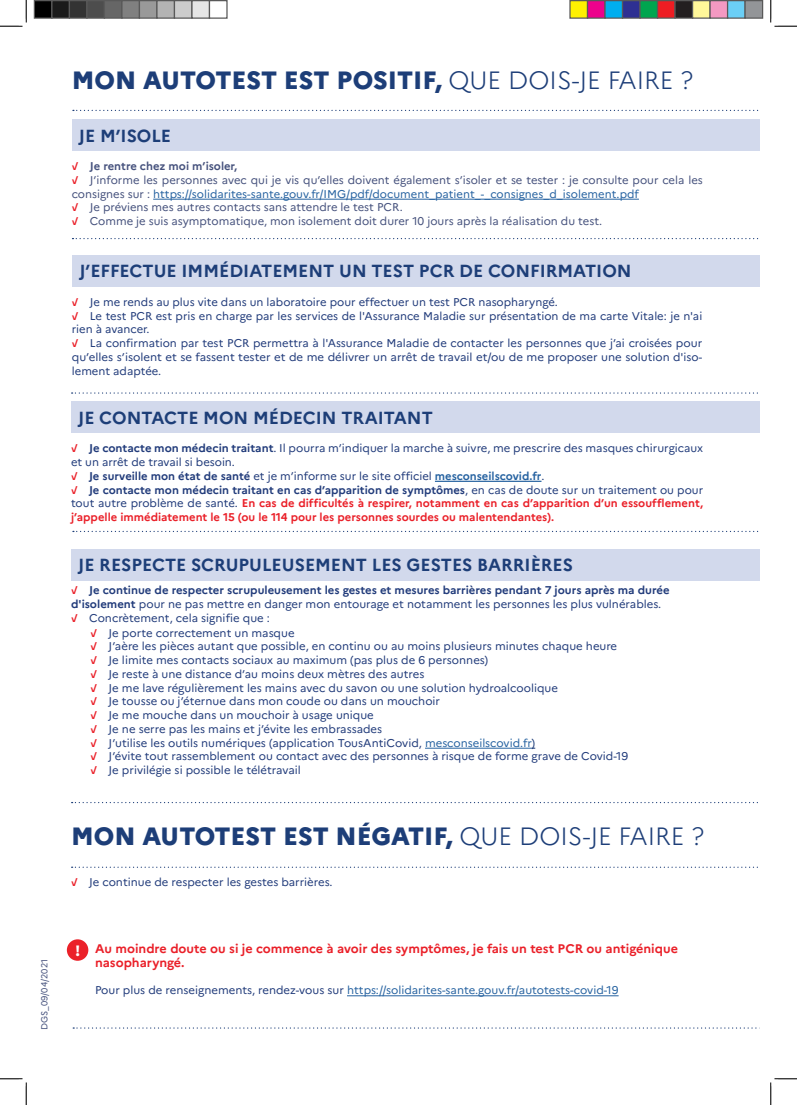
<style>
.page{position:relative;width:797px;height:1105px;background:#fff}
.page>*{position:absolute;margin:0;border:0;box-sizing:border-box;transform-origin:0 0}
.t1{font:800 25px "Marianne";color:#1d3e78}
.t2{font:700 17.5px "Marianne";color:#1d3e78}
.t3{font:800 15px "Marianne";color:#fff}
.t4{font:700 12.5px/13.8px "Marianne";color:#ea2029}
.t5{font:11.25px/13.8px "Marianne";color:#223c7b}
.t6{font:11.25px/13.8px "Marianne";color:#46527d}
.t7{font:11.25px "Marianne";color:#2763a1}
.t8{font:8.75px "Marianne";letter-spacing:-.005em;color:#46527d}
.s1{font-weight:300}
.s2{font-weight:700;color:#ea2029}
.s3{font-weight:700}
.s4{color:#2763a1}
.s5{font-weight:700;color:#2763a1}
.s6{color:#213d7a}
.s7{color:#1f3d79}
.s8{color:#223c7b}
</style>
<div class="page">
<svg style="left:72px;top:238px;width:687px;height:1px"></svg>
<svg style="left:72px;top:392px;width:686px;height:2px"></svg>
<svg style="left:73px;top:531px;width:686px;height:1px"></svg>
<svg style="left:72px;top:867px;width:686px;height:1px"></svg>
<svg style="left:72px;top:802px;width:686px;height:1px"></svg>
<svg style="left:73px;top:1027px;width:687px;height:2px"></svg>
<svg style="left:73px;top:110px;width:686px;height:1px"></svg>
<div style="left:72px;top:255px;width:687px;height:32px;background:#d2d9ec"></div>
<div style="left:72px;top:119px;width:687px;height:32px;background:#d2d9ec"></div>
<hr style="left:153px;top:199px;width:486px;height:1px;background:#2763a1">
<div style="left:72px;top:401px;width:687px;height:32px;background:#d2d9ec"></div>
<hr style="left:435px;top:481px;width:106px;height:1px;background:#2763a1">
<div style="left:71px;top:549px;width:688px;height:32px;background:#d2d9ec"></div>
<hr style="left:347px;top:995px;width:271px;height:1px;background:#2763a1">
<hr style="left:425px;top:748px;width:106px;height:1px;background:#2763a1">
<div style="left:67px;top:939px;width:21px;height:22px;background:#eb2129;border-radius:50%"></div>
<svg style="left:0;top:0;width:27px;height:27px"></svg>
<svg style="left:0;top:1078px;width:27px;height:27px"></svg>
<svg style="left:770px;top:0;width:27px;height:27px"></svg>
<svg style="left:770px;top:1078px;width:27px;height:27px"></svg>
<div style="left:34px;top:1px;width:18px;height:17px;background:#000"></div>
<div style="left:34px;top:0;width:18px;height:19px;border:1px solid #595959"></div>
<div style="left:52px;top:1px;width:17px;height:17px;background:#1a1a1a"></div>
<div style="left:51px;top:0;width:19px;height:19px;border:1px solid #595959"></div>
<div style="left:69px;top:1px;width:18px;height:17px;background:#333"></div>
<div style="left:69px;top:0;width:19px;height:19px;border:1px solid #595959"></div>
<div style="left:87px;top:1px;width:17px;height:17px;background:#4d4d4d"></div>
<div style="left:86px;top:0;width:19px;height:19px;border:1px solid #595959"></div>
<div style="left:104px;top:1px;width:18px;height:17px;background:#666"></div>
<div style="left:104px;top:0;width:18px;height:19px;border:1px solid #595959"></div>
<div style="left:122px;top:1px;width:17px;height:17px;background:#808080"></div>
<div style="left:121px;top:0;width:19px;height:19px;border:1px solid #595959"></div>
<div style="left:139px;top:1px;width:18px;height:17px;background:#999"></div>
<div style="left:139px;top:0;width:19px;height:19px;border:1px solid #595959"></div>
<div style="left:157px;top:1px;width:17px;height:17px;background:#b3b3b3"></div>
<div style="left:156px;top:0;width:19px;height:19px;border:1px solid #595959"></div>
<div style="left:174px;top:1px;width:18px;height:17px;background:#ccc"></div>
<div style="left:174px;top:0;width:18px;height:19px;border:1px solid #595959"></div>
<div style="left:192px;top:1px;width:17px;height:17px;background:#e6e6e6"></div>
<div style="left:191px;top:0;width:19px;height:19px;border:1px solid #595959"></div>
<div style="left:209px;top:0;width:19px;height:19px;border:1px solid #595959"></div>
<div style="left:570px;top:1px;width:17px;height:17px;background:#fff101"></div>
<div style="left:569px;top:0;width:19px;height:19px;border:1px solid #595959"></div>
<div style="left:587px;top:1px;width:18px;height:17px;background:#ed028c"></div>
<div style="left:587px;top:0;width:18px;height:19px;border:1px solid #595959"></div>
<div style="left:605px;top:1px;width:17px;height:17px;background:#00aeef"></div>
<div style="left:604px;top:0;width:19px;height:19px;border:1px solid #595959"></div>
<div style="left:622px;top:1px;width:18px;height:17px;background:#2e3092"></div>
<div style="left:622px;top:0;width:18px;height:19px;border:1px solid #595959"></div>
<div style="left:640px;top:1px;width:17px;height:17px;background:#00a54f"></div>
<div style="left:639px;top:0;width:19px;height:19px;border:1px solid #595959"></div>
<div style="left:657px;top:1px;width:18px;height:17px;background:#ee1d23"></div>
<div style="left:657px;top:0;width:18px;height:19px;border:1px solid #595959"></div>
<div style="left:675px;top:1px;width:17px;height:17px;background:#231f20"></div>
<div style="left:674px;top:0;width:19px;height:19px;border:1px solid #595959"></div>
<div style="left:692px;top:1px;width:18px;height:17px;background:#fff79a"></div>
<div style="left:692px;top:0;width:18px;height:19px;border:1px solid #595959"></div>
<div style="left:710px;top:1px;width:17px;height:17px;background:#f499c2"></div>
<div style="left:709px;top:0;width:19px;height:19px;border:1px solid #595959"></div>
<div style="left:727px;top:1px;width:18px;height:17px;background:#6bcff6"></div>
<div style="left:727px;top:0;width:18px;height:19px;border:1px solid #595959"></div>
<div style="left:745px;top:1px;width:17px;height:17px;background:#939598"></div>
<div style="left:744px;top:0;width:19px;height:19px;border:1px solid #595959"></div>
<h1 class="t1" style="left:72px;top:65px;width:622px">MON AUTOTEST EST POSITIF, <span class="s1">QUE DOIS-JE FAIRE ?</span></h1>
<h2 class="t2" style="left:79px;top:125px;width:94px">JE M’ISOLE</h2>
<p class="t6" style="left:72px;top:159px;width:632px"><span class="s2">√</span> <span class="s3">Je rentre chez moi m’isoler,<br></span><span class="s2">√</span> J’informe les personnes avec qui je vis qu’elles doivent également s’isoler et se tester : je consulte pour cela les consignes sur : <span class="s4">https://solidarites-sante.gouv.fr/IMG/pdf/document_patient_-_consignes_d_isolement.pdf<br></span><span class="s2">√</span> Je préviens mes autres contacts sans attendre le test PCR.<br><span class="s2">√</span> Comme je suis asymptomatique, mon isolement doit durer 10 jours après la réalisation du test.</p>
<h2 class="t2" style="left:79px;top:260px;width:554px">J’EFFECTUE IMMÉDIATEMENT UN TEST PCR DE CONFIRMATION</h2>
<p class="t5" style="left:72px;top:295px;width:632px"><span class="s2">√</span> Je me rends au plus vite dans un laboratoire pour effectuer un test PCR nasopharyngé.<br><span class="s2">√</span> Le test PCR est pris en charge par les services de l'Assurance Maladie sur présentation de ma carte Vitale: je n'ai rien à avancer.<br><span class="s2">√</span> La confirmation par test PCR permettra à l'Assurance Maladie de contacter les personnes que j’ai croisées pour qu’elles s’isolent et se fassent tester et de me délivrer un arrêt de travail et/ou de me proposer une solution d'iso&shy;lement adaptée.</p>
<h2 class="t2" style="left:78px;top:407px;width:356px">JE CONTACTE MON MÉDECIN TRAITANT</h2>
<p class="t5" style="left:71px;top:441px;width:633px"><span class="s2">√</span> <span class="s3">Je contacte mon médecin traitant</span>. Il pourra m’indiquer la marche à suivre, me prescrire des masques chirurgicaux et un arrêt de travail si besoin.<br><span class="s2">√</span> <span class="s3">Je surveille mon état de santé</span> et je m’informe sur le site officiel <span class="s5">mesconseilscovid.fr</span><span class="s6">.<br></span><span class="s2">√</span> <span class="s3">Je contacte mon médecin traitant en cas d’apparition de symptômes</span>, en cas de doute sur un traitement ou pour tout autre problème de santé. <span class="s2">En cas de difficultés à respirer, notamment en cas d’apparition d’un essoufflement, j’appelle immédiatement le 15 (ou le 114 pour les personnes sourdes ou malentendantes).</span></p>
<h2 class="t2" style="left:78px;top:554px;width:496px">JE RESPECTE SCRUPULEUSEMENT LES GESTES BARRIÈRES</h2>
<p class="t5" style="left:71px;top:583px;width:600px"><span class="s2">√</span> <span class="s3">Je continue de respecter scrupuleusement les gestes et mesures barrières pendant 7 jours après ma durée d'isolement</span> pour ne pas mettre en danger mon entourage et notamment les personnes les plus vulnérables. <span class="s2">√</span> Concrètement, cela signifie que :</p>
<p class="t5" style="left:90px;top:626px;width:539px"><span class="s2">√</span> Je porte correctement un masque<br><span class="s2">√</span> J’aère les pièces autant que possible, en continu ou au moins plusieurs minutes chaque heure<br><span class="s2">√</span> Je limite mes contacts sociaux au maximum (pas plus de 6 personnes)<br><span class="s2">√</span> Je reste à une distance d’au moins deux mètres des autres<br><span class="s2">√</span> Je me lave régulièrement les mains avec du savon ou une solution hydroalcoolique<br><span class="s2">√</span> Je tousse ou j’éternue dans mon coude ou dans un mouchoir<br><span class="s2">√</span> Je me mouche dans un mouchoir à usage unique<br><span class="s2">√</span> Je ne serre pas les mains et j’évite les embrassades<br><span class="s2">√</span> J’utilise les outils numériques (application TousAntiCovid, <span class="s4">mesconseilscovid.fr</span><span class="s7">)<br></span><span class="s2">√</span> J’évite tout rassemblement ou contact avec des personnes à risque de forme grave de Covid-19 <span class="s2">√</span> Je privilégie si possible le télétravail</p>
<h1 class="t1" style="left:71px;top:821px;width:634px">MON AUTOTEST EST NÉGATIF, <span class="s1">QUE DOIS-JE FAIRE ?</span></h1>
<p class="t5" style="left:71px;top:875px;width:263px"><span class="s2">√</span> Je continue de respecter les gestes barrières.</p>
<p class="t8" style="left:39px;top:1030px;width:72px;rotate:-90deg">DGS_09/04/2021</p>
<h3 class="t3" style="left:75px;top:941px;width:7px">!</h3>
<p class="t4" style="left:95px;top:942px;width:584px">Au moindre doute ou si je commence à avoir des symptômes, je fais un test PCR ou antigénique nasopharyngé.</p>
<p class="t7" style="left:95px;top:983px;width:525px"><span class="s8">Pour plus de renseignements, rendez-vous sur</span> https://solidarites-sante.gouv.fr/autotests-covid-19</p>
</div>
